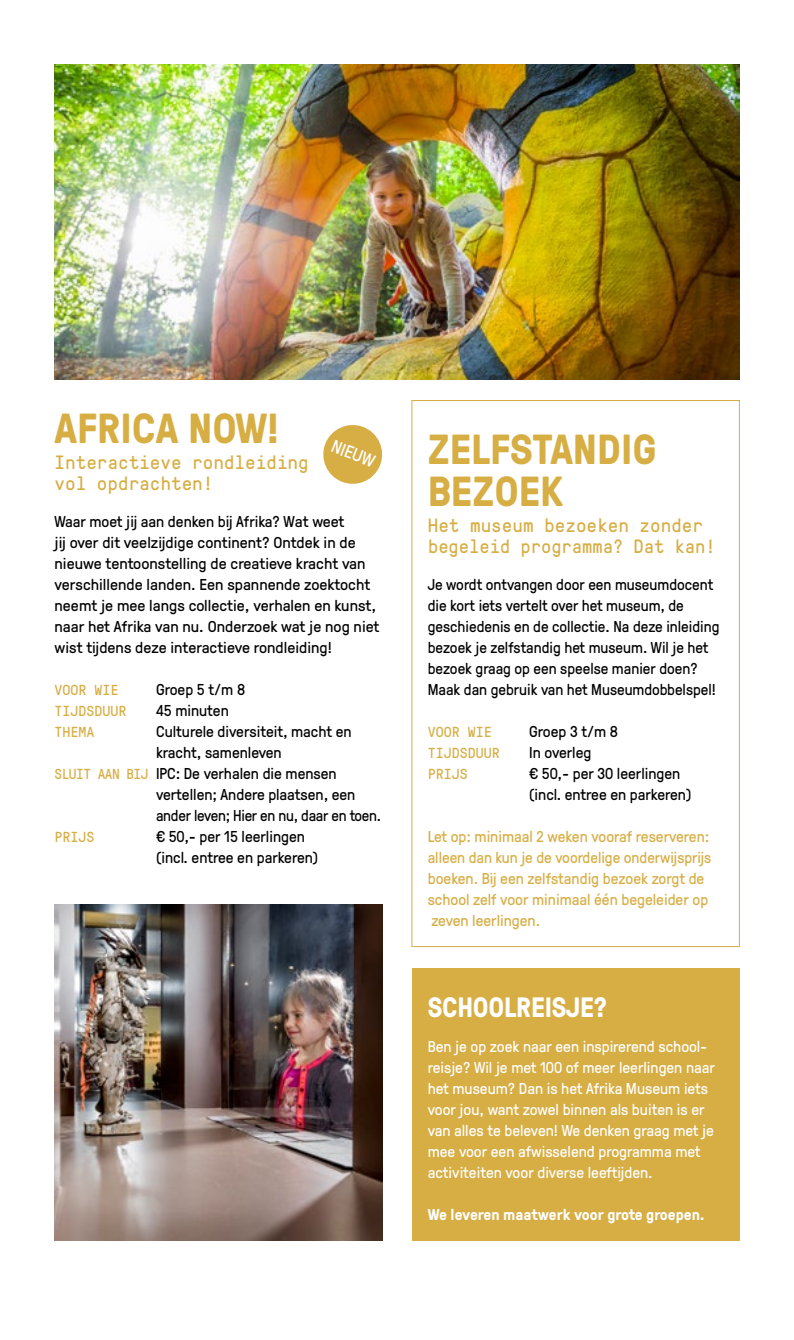
<style>
.page{position:relative;width:794px;height:1340px;background:#fff}
.page>*{position:absolute;margin:0;border:0;box-sizing:border-box;transform-origin:0 0}
.t1{font:700 42px/42px "GT Pressura";color:#d7ae44}
.t2{font:700 28px "GT Pressura";letter-spacing:-.01em;color:#fff}
.t3{font:19.25px/21px "GT Pressura Mono";color:#d7ae44}
.t4{font:17.85px "GT Pressura";color:#fff}
.t5{font:15.75px/21px "GT Pressura";color:#000}
.t6{font:15.75px/21px "GT Pressura";color:#fff}
.t7{font:15.75px/21px "GT Pressura";color:#d7ae44}
.t8{font:700 15.75px "GT Pressura";color:#fff}
.t9{font:14.53px "GT Pressura Mono";color:#d7ae44}
.s1{font-family:"GT Pressura Mono";font-size:14.53px;color:#d7ae44}
</style>
<div class="page">
<svg style="left:323px;top:425px;width:60px;height:59px"></svg>
<img style="left:55px;top:904px;width:327px;height:336px">
<div style="left:412px;top:967px;width:327px;height:273px;background:#d7ae44"></div>
<img style="left:55px;top:64px;width:684px;height:315px">
<hr style="left:793px;top:0;width:1px;height:1339px;background:#d7ae44">
<h1 class="t1" style="left:55px;top:405px;width:225px">AFRICA NOW!</h1>
<p class="t4" style="left:337px;top:433px;width:47px;rotate:21deg">NIEUW</p>
<p class="t3" style="left:55px;top:450px;width:256px">Interactieve rondleiding vol opdrachten!</p>
<p class="t5" style="left:55px;top:509px;width:326px">Waar moet jij aan denken bij Afrika? Wat weet<br>jij over dit veelzijdige continent? Ontdek in de nieuwe tentoonstelling de creatieve kracht van verschillende landen. Een spannende zoektocht neemt je mee langs collectie, verhalen en kunst, naar het Afrika van nu. Onderzoek wat je nog niet wist tijdens deze interactieve rondleiding!</p>
<p class="t9" style="left:55px;top:679px;width:65px">VOOR WIE</p>
<p class="t5" style="left:156px;top:677px;width:91px">Groep 5 t/m 8</p>
<p class="t9" style="left:55px;top:700px;width:73px">TIJDSDUUR</p>
<p class="t5" style="left:156px;top:698px;width:74px">45 minuten</p>
<p class="t9" style="left:55px;top:721px;width:41px">THEMA</p>
<p class="t5" style="left:156px;top:719px;width:197px">Culturele diversiteit, macht en</p>
<p class="t5" style="left:156px;top:740px;width:127px">kracht, samenleven</p>
<p class="t5" style="left:55px;top:761px;width:284px"><span class="s1">SLUIT AAN BIJ</span> IPC: De verhalen die mensen</p>
<p class="t5" style="left:156px;top:782px;width:201px">vertellen; Andere plaatsen, een</p>
<p class="t5" style="left:156px;top:803px;width:227px">ander leven; Hier en nu, daar en toen.</p>
<p class="t9" style="left:55px;top:826px;width:41px">PRIJS</p>
<p class="t5" style="left:156px;top:824px;width:164px">€ 50,- per 15 leerlingen (incl. entree en parkeren)</p>
<h1 class="t1" style="left:428px;top:426px;width:230px">ZELFSTANDIG<br>BEZOEK</h1>
<p class="t3" style="left:428px;top:513px;width:289px">Het museum bezoeken zonder begeleid programma? Dat kan!</p>
<p class="t5" style="left:428px;top:572px;width:293px">Je wordt ontvangen door een museumdocent die kort iets vertelt over het museum, de geschiedenis en de collectie. Na deze inleiding bezoek je zelfstandig het museum. Wil je het bezoek graag op een speelse manier doen?<br>Maak dan gebruik van het Museumdobbelspel!</p>
<p class="t9" style="left:428px;top:721px;width:65px">VOOR WIE</p>
<p class="t5" style="left:529px;top:719px;width:90px">Groep 3 t/m 8</p>
<p class="t9" style="left:428px;top:742px;width:73px">TIJDSDUUR</p>
<p class="t5" style="left:529px;top:740px;width:64px">In overleg</p>
<p class="t9" style="left:428px;top:763px;width:41px">PRIJS</p>
<p class="t5" style="left:529px;top:761px;width:164px">€ 50,- per 30 leerlingen (incl. entree en parkeren)</p>
<p class="t7" style="left:428px;top:824px;width:285px">Let op: minimaal 2 weken vooraf reserveren: alleen dan kun je de voordelige onderwijsprijs boeken. Bij een zelfstandig bezoek zorgt de school zelf voor minimaal één begeleider op zeven leerlingen.</p>
<h2 class="t2" style="left:428px;top:986px;width:181px">SCHOOLREISJE?</h2>
<p class="t6" style="left:428px;top:1034px;width:289px">Ben je op zoek naar een inspirerend school&shy;reisje? Wil je met 100 of meer leerlingen naar het museum? Dan is het Afrika Museum iets voor jou, want zowel binnen als buiten is er van alles te beleven! We denken graag met je mee voor een afwisselend programma met activiteiten voor diverse leeftijden.</p>
<p class="t8" style="left:428px;top:1202px;width:278px">We leveren maatwerk voor grote groepen.</p>
</div>
